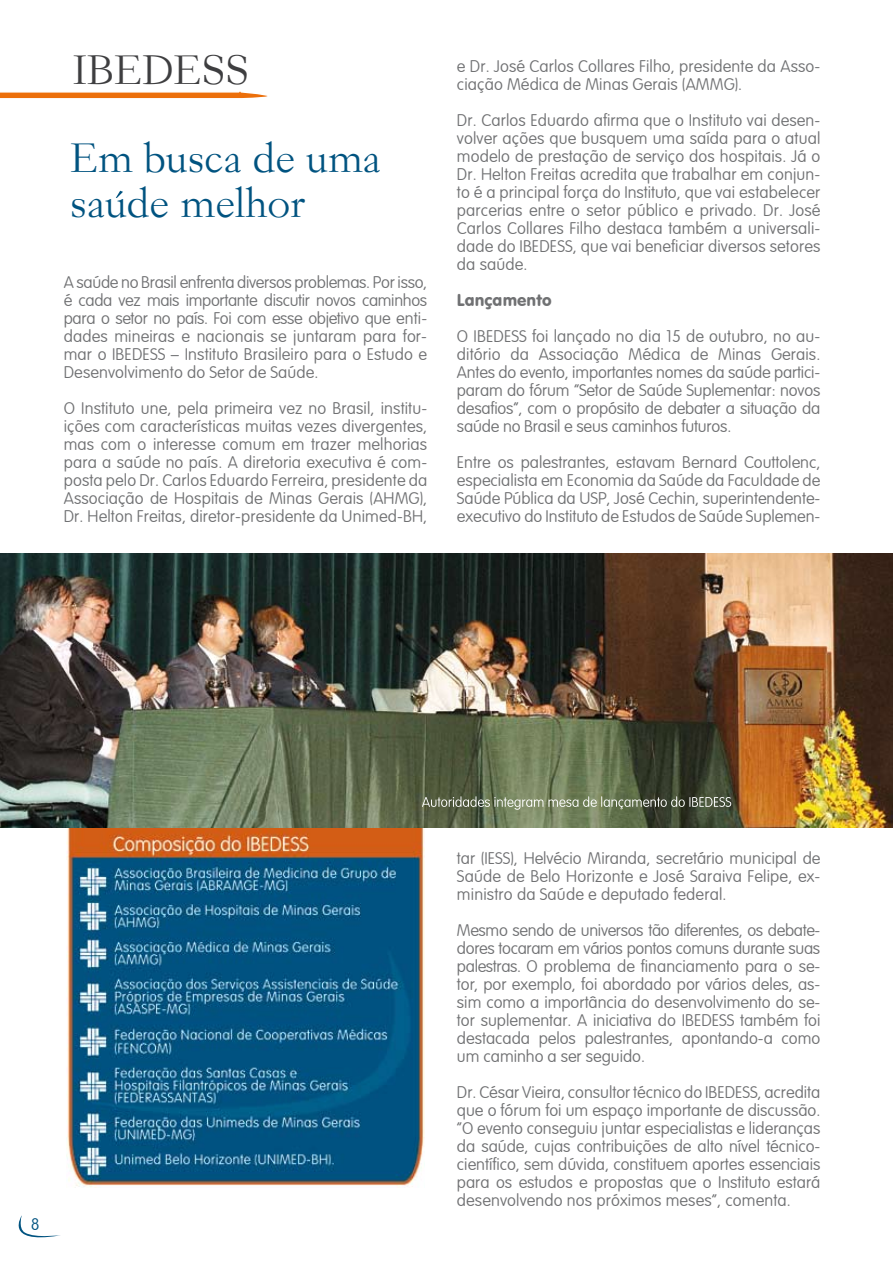
<style>
.page{position:relative;width:893px;height:1263px;background:#fff}
.page>*{position:absolute;margin:0;border:0;box-sizing:border-box;transform-origin:0 0}
.t1{font:45px/45px "Garogier";color:#005380}
.t2{font:45px "Garogier";color:#3e3e40}
.t3{font:100 16.5px/18px "VAG Rounded Light S Si";letter-spacing:.01em;color:#707173;text-align:justify}
.t4{font:16.5px "VAG Rounded BT";letter-spacing:.01em;color:#707173}
.t5{font:100 16.5px "VAG Rounded Light S Si";color:#005380}
</style>
<div class="page">
<img style="left:67px;top:827px;width:357px;height:360px">
<svg style="left:18px;top:1215px;width:42px;height:23px"></svg>
<img style="left:0;top:553px;width:893px;height:274px">
<svg style="left:0;top:91px;width:268px;height:8px"></svg>
<svg style="left:116px;top:191px;width:7px;height:7px"></svg>
<svg style="left:422px;top:796px;width:309px;height:14px;background:#79836a"></svg>
<h1 class="t2" style="left:73px;top:48px;width:178px">IBEDESS</h1>
<h1 class="t1" style="left:70px;top:138px;width:312px">Em busca de uma saude melhor</h1>
<p class="t3" style="left:64px;top:273px;width:365px">A saúde no Brasil enfrenta diversos problemas. Por isso, é cada vez mais importante discutir novos caminhos para o setor no país. Foi com esse objetivo que enti&shy;dades mineiras e nacionais se juntaram para for&shy;mar o IBEDESS – Instituto Brasileiro para o Estudo e Desenvolvimento do Setor de Saúde.</p>
<p class="t3" style="left:64px;top:399px;width:365px">O Instituto une, pela primeira vez no Brasil, institu&shy;ições com características muitas vezes divergentes, mas com o interesse comum em trazer melhorias para a saúde no país. A diretoria executiva é com&shy;posta pelo Dr. Carlos Eduardo Ferreira, presidente da Associação de Hospitais de Minas Gerais (AHMG), Dr. Helton Freitas, diretor-presidente da Unimed-BH,</p>
<p class="t3" style="left:457px;top:57px;width:365px">e Dr. José Carlos Collares Filho, presidente da Asso&shy;ciação Médica de Minas Gerais (AMMG).</p>
<p class="t3" style="left:457px;top:111px;width:365px">Dr. Carlos Eduardo afirma que o Instituto vai desen&shy;volver ações que busquem uma saída para o atual modelo de prestação de serviço dos hospitais. Já o Dr. Helton Freitas acredita que trabalhar em conjun&shy;to é a principal força do Instituto, que vai estabelecer parcerias entre o setor público e privado. Dr. José Carlos Collares Filho destaca também a universali&shy;dade do IBEDESS, que vai beneficiar diversos setores da saúde.</p>
<p class="t4" style="left:457px;top:290px;width:96px">Lançamento</p>
<p class="t3" style="left:457px;top:327px;width:365px">O IBEDESS foi lançado no dia 15 de outubro, no au&shy;ditório da Associação Médica de Minas Gerais.<br>Antes do evento, importantes nomes da saúde partici&shy;param do fórum “Setor de Saúde Suplementar: novos desafios”, com o propósito de debater a situação da saúde no Brasil e seus caminhos futuros.</p>
<p class="t3" style="left:457px;top:453px;width:365px">Entre os palestrantes, estavam Bernard Couttolenc, especialista em Economia da Saúde da Faculdade de Saúde Pública da USP, José Cechin, superintendente&shy;executivo do Instituto de Estudos de Saúde Suplemen-</p>
<p class="t5" style="left:31px;top:1214px;width:10px">8</p>
<p class="t3" style="left:457px;top:849px;width:365px">tar (IESS), Helvécio Miranda, secretário municipal de Saúde de Belo Horizonte e José Saraiva Felipe, ex&shy;ministro da Saúde e deputado federal.</p>
<p class="t3" style="left:457px;top:921px;width:365px">Mesmo sendo de universos tão diferentes, os debate&shy;dores tocaram em vários pontos comuns durante suas palestras. O problema de financiamento para o se&shy;tor, por exemplo, foi abordado por vários deles, as&shy;sim como a importância do desenvolvimento do se&shy;tor suplementar. A iniciativa do IBEDESS também foi destacada pelos palestrantes, apontando-a como um caminho a ser seguido.</p>
<p class="t3" style="left:457px;top:1083px;width:365px">Dr. César Vieira, consultor técnico do IBEDESS, acredita que o fórum foi um espaço importante de discussão. “O evento conseguiu juntar especialistas e lideranças da saúde, cujas contribuições de alto nível técnico&shy;científico, sem dúvida, constituem aportes essenciais para os estudos e propostas que o Instituto estará desenvolvendo nos próximos meses”, comenta.</p>
</div>
